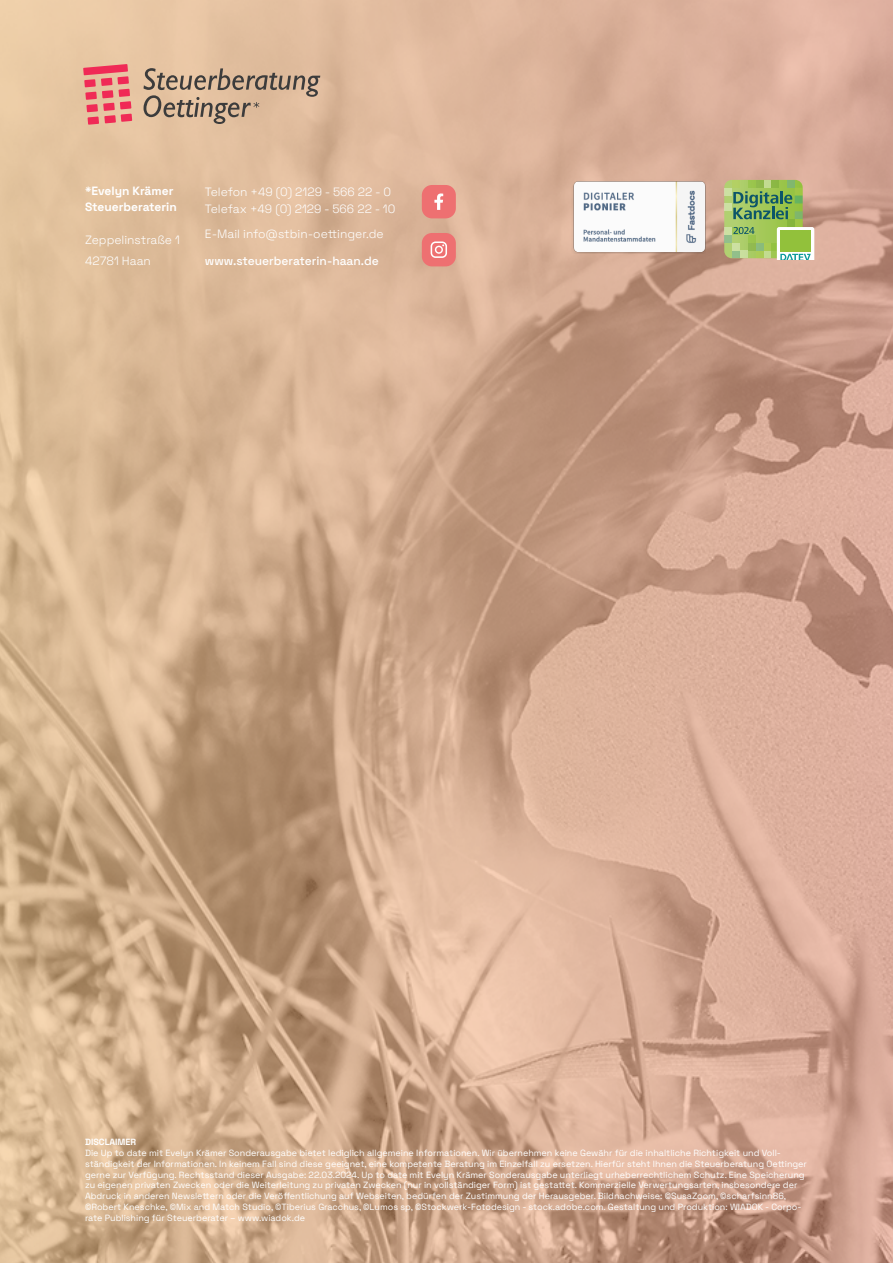
<style>
.page{position:relative;width:893px;height:1263px;background:#fff}
.page>*{position:absolute;margin:0;border:0;box-sizing:border-box;transform-origin:0 0}
.t1{font:300 12px/20.7px "Space Grotesk";color:#fff}
.t2{font:700 12px/16.5px "Space Grotesk";color:#fff}
.t3{font:500 12px "Space Grotesk";color:#fff}
.t4{font:9px/10.8px "Space Grotesk";color:#fff}
.t5{font:700 9px "Space Grotesk";color:#fff}
</style>
<div class="page">
<img style="left:0;top:0;width:893px;height:1263px">
<svg style="left:724px;top:180px;width:90px;height:79px;background:#9abb6c"></svg>
<svg style="left:83px;top:64px;width:49px;height:61px;background:#e98180"></svg>
<svg style="left:143px;top:68px;width:177px;height:56px;background:#c1a58b"></svg>
<img style="left:572px;top:180px;width:134px;height:73px">
<div style="left:422px;top:185px;width:34px;height:33px;background:#ee7071;border-radius:10px"></div>
<svg style="left:434px;top:193px;width:9px;height:17px"></svg>
<div style="left:422px;top:233px;width:34px;height:33px;background:#ee7071;border-radius:10px"></div>
<svg style="left:431px;top:241px;width:16px;height:17px"></svg>
<h1 class="t2" style="left:85px;top:182px;width:93px">*Evelyn Krämer<br>Steuerberaterin</h1>
<h1 class="t1" style="left:85px;top:229px;width:96px">Zeppelinstraße 1<br>42781 Haan</h1>
<h1 class="t1" style="left:205px;top:183px;width:192px;line-height:16.5px">Telefon +49 (0) 2129 - 566 22 - 0<br>Telefax +49 (0) 2129 - 566 22 - 10</h1>
<h1 class="t1" style="left:205px;top:223px;width:180px">E-Mail info@stbin-oettinger.de</h1>
<h1 class="t3" style="left:205px;top:252px;width:175px">www.steuerberaterin-haan.de</h1>
<p class="t5" style="left:85px;top:1135px;width:53px">DISCLAIMER</p>
<p class="t4" style="left:85px;top:1147px;width:723px">Die Up to date mit Evelyn Krämer Sonderausgabe bietet lediglich allgemeine Informationen. Wir übernehmen keine Gewähr für die inhaltliche Richtigkeit und Voll&shy;ständigkeit der Informationen. In keinem Fall sind diese geeignet, eine kompetente Beratung im Einzelfall zu ersetzen. Hierfür steht Ihnen die Steuerberatung Oettinger gerne zur Verfügung. Rechtsstand dieser Ausgabe: 22.03.2024. Up to date mit Evelyn Krämer Sonderausgabe unterliegt urheberrechtlichem Schutz. Eine Speicherung zu eigenen privaten Zwecken oder die Weiterleitung zu privaten Zwecken (nur in vollständiger Form) ist gestattet. Kommerzielle Verwertungsarten, insbesondere der Abdruck in anderen Newslettern oder die Veröffentlichung auf Webseiten, bedürfen der Zustimmung der Herausgeber. Bildnachweise: ©SusaZoom, ©scharfsinn86, ©Robert Kneschke, ©Mix and Match Studio, ©Tiberius Gracchus, ©Lumos sp, ©Stockwerk-Fotodesign - stock.adobe.com. Gestaltung und Produktion: WIADOK - Corpo&shy;rate Publishing für Steuerberater – www.wiadok.de</p>
</div>
